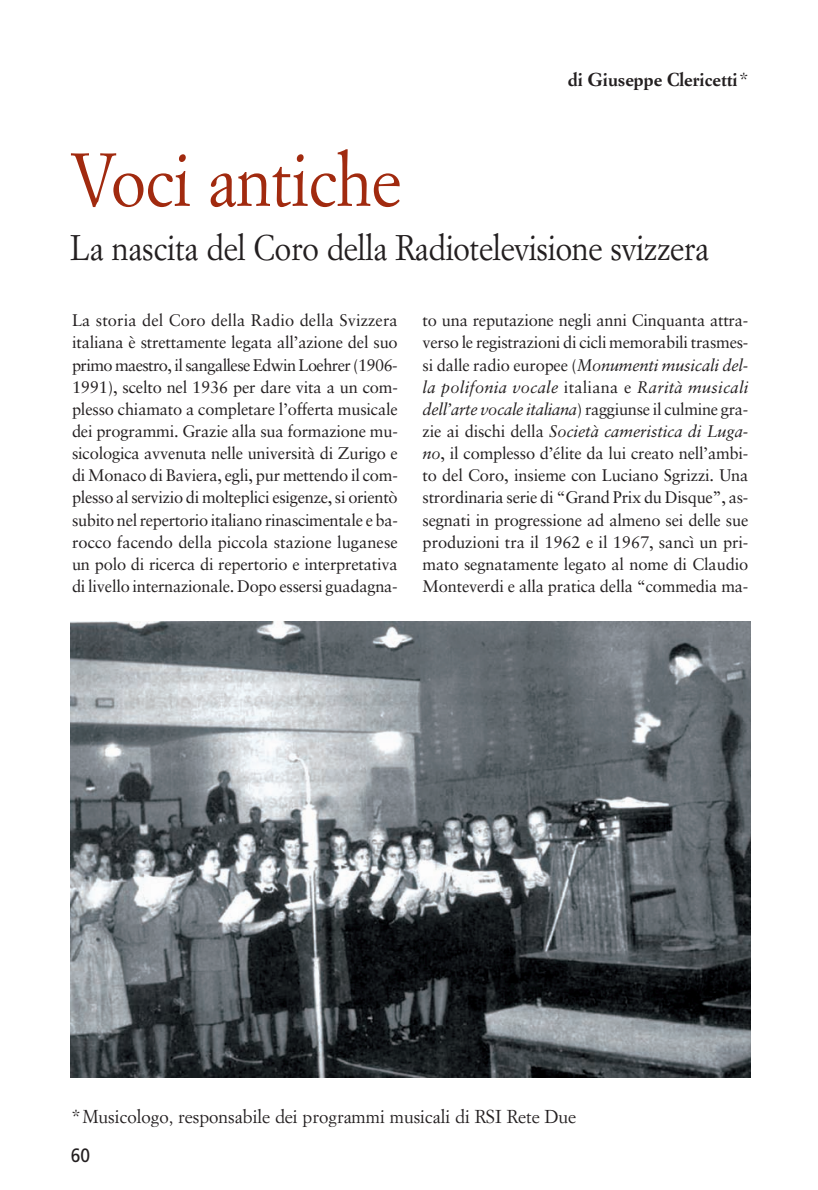
<style>
.page{position:relative;width:818px;height:1190px;background:#fff}
.page>*{position:absolute;margin:0;border:0;box-sizing:border-box;transform-origin:0 0}
.t1{font:73.5px "Simoncini Garamond";letter-spacing:-.01em;color:#a12a0f;scale:.9 1}
.t2{font:35px "Simoncini Garamond";letter-spacing:-.01em;color:#231f20;scale:.9 1}
.t3{font:19.25px "Frutiger";color:#231f20;scale:.9 1}
.t4{font:18.38px "Simoncini Garamond";color:#231f20}
.t5{font:700 18.38px "Simoncini Garamond";color:#231f20}
.t6{font:16.8px/22.2px "Sabon";letter-spacing:-.01em;color:#231f20;text-align:justify}
.s1{font-weight:400}
.s2{font-style:italic}
</style>
<div class="page">
<img style="left:70px;top:621px;width:680px;height:456px">
<p class="t5" style="left:568px;top:72px;width:182px">di Giuseppe Clericetti<span class="s1">*</span></p>
<h1 class="t1" style="left:70px;top:149px;width:369px">Voci antiche</h1>
<h2 class="t2" style="left:70px;top:233px;width:711px">La nascita del Coro della Radiotelevisione svizzera</h2>
<p class="t6" style="left:72px;top:311px;width:327px">La storia del Coro della Radio della Svizzera italiana è strettamente legata all’azione del suo primo maestro, il sangallese Edwin Loehrer (1906- 1991), scelto nel 1936 per dare vita a un com&shy;plesso chiamato a completare l’offerta musicale dei programmi. Grazie alla sua formazione mu&shy;sicologica avvenuta nelle università di Zurigo e di Monaco di Baviera, egli, pur mettendo il com&shy;plesso al servizio di molteplici esigenze, si orientò subito nel repertorio italiano rinascimentale e ba&shy;rocco facendo della piccola stazione luganese un polo di ricerca di repertorio e interpretativa di livello internazionale. Dopo essersi guadagna-</p>
<p class="t6" style="left:422px;top:311px;width:327px">to una reputazione negli anni Cinquanta attra&shy;verso le registrazioni di cicli memorabili trasmes&shy;si dalle radio europee (<span class="s2">Monumenti musicali del&shy;la polifonia vocale</span> italiana e <span class="s2">Rarità musicali dell’arte vocale italiana</span>) raggiunse il culmine gra&shy;zie ai dischi della <span class="s2">Società cameristica di Luga&shy;no</span>, il complesso d’élite da lui creato nell’ambi&shy;to del Coro, insieme con Luciano Sgrizzi. Una strordinaria serie di “Grand Prix du Disque”, as&shy;segnati in progressione ad almeno sei delle sue produzioni tra il 1962 e il 1967, sancì un pri&shy;mato segnatamente legato al nome di Claudio Monteverdi e alla pratica della “commedia ma-</p>
<p class="t4" style="left:72px;top:1108px;width:506px">*Musicologo, responsabile dei programmi musicali di RSI Rete Due</p>
<p class="t3" style="left:71px;top:1147px;width:23px">60</p>
</div>
